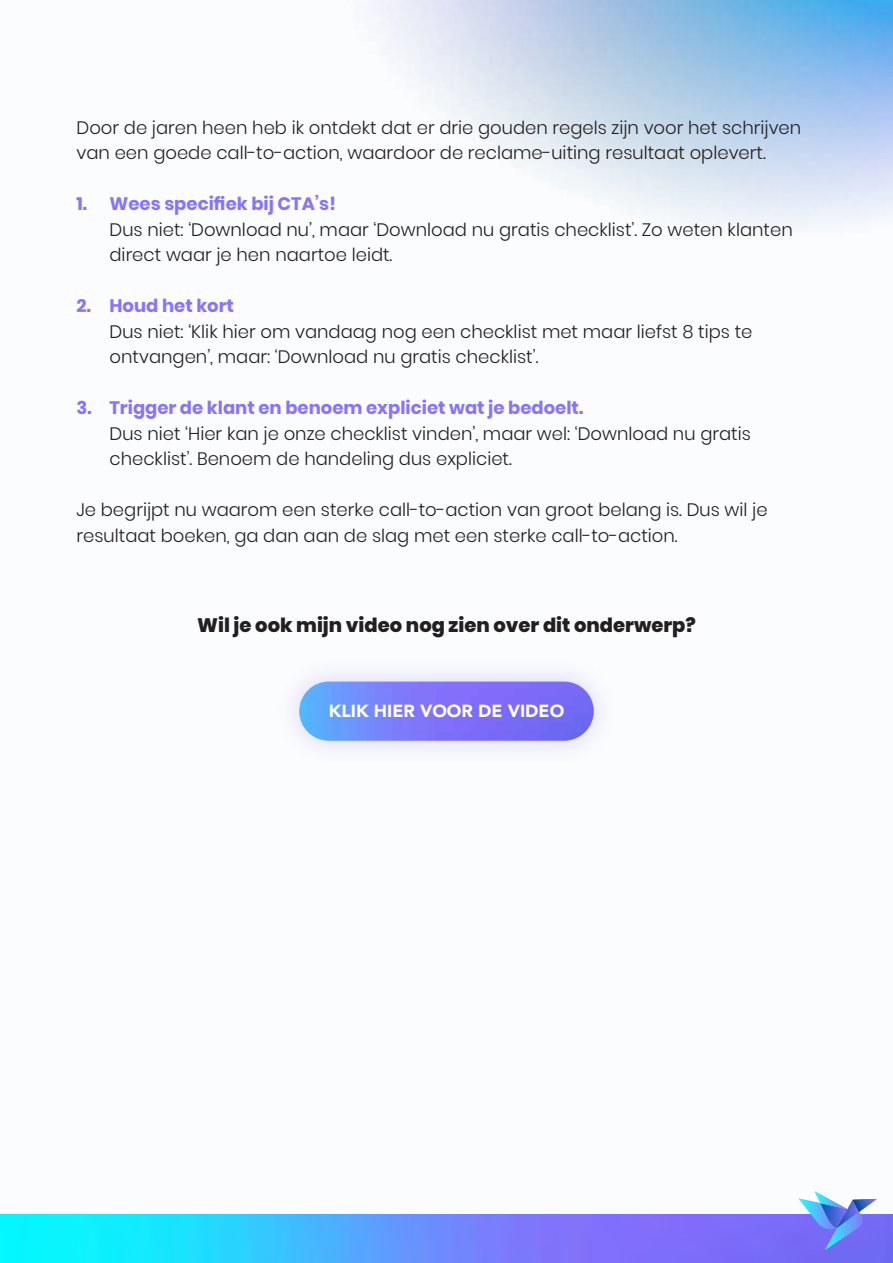
<style>
.page{position:relative;width:893px;height:1263px;background:#fafcfd}
.page>*{position:absolute;margin:0;border:0;box-sizing:border-box;transform-origin:0 0}
.t1{font:800 19.5px "Poppins";color:#231f20}
.t2{font:300 18px/25.5px "Poppins";color:#231f20}
.t3{font:700 18px "Poppins";color:#8973fa}
.t4{font:900 17.55px "Avenir";color:#fff}
</style>
<div class="page">
<img style="left:382px;top:0;width:511px;height:223px">
<div style="left:276px;top:657px;width:342px;height:108px;background:#8973fa;opacity:.3"></div>
<img style="left:299px;top:681px;width:295px;height:60px;border-radius:30px">
<img style="left:0;top:1215px;width:893px;height:48px">
<svg style="left:799px;top:1191px;width:78px;height:59px"></svg>
<p class="t2" style="left:77px;top:115px;width:726px">Door de jaren heen heb ik ontdekt dat er drie gouden regels zijn voor het schrijven van een goede call-to-action, waardoor de reclame-uiting resultaat oplevert.</p>
<p class="t3" style="left:77px;top:193px;width:261px">1. Wees specifiek bij CTA’s!</p>
<p class="t2" style="left:110px;top:217px;width:685px">Dus niet: ‘Download nu’, maar ‘Download nu gratis checklist’. Zo weten klanten direct waar je hen naartoe leidt.</p>
<p class="t3" style="left:77px;top:295px;width:159px">2. Houd het kort</p>
<p class="t2" style="left:110px;top:319px;width:644px">Dus niet: ‘Klik hier om vandaag nog een checklist met maar liefst 8 tips te ontvangen’, maar: ‘Download nu gratis checklist’.</p>
<p class="t3" style="left:77px;top:397px;width:508px">3. Trigger de klant en benoem expliciet wat je bedoelt.</p>
<p class="t2" style="left:110px;top:421px;width:643px">Dus niet ‘Hier kan je onze checklist vinden’, maar wel: ‘Download nu gratis checklist’. Benoem de handeling dus expliciet.</p>
<p class="t2" style="left:77px;top:497px;width:692px">Je begrijpt nu waarom een sterke call-to-action van groot belang is. Dus wil je resultaat boeken, ga dan aan de slag met een sterke call-to-action.</p>
<p class="t1" style="left:197px;top:614px;width:500px">Wil je ook mijn video nog zien over dit onderwerp?</p>
<p class="t4" style="left:329px;top:696px;width:237px">KLIK HIER VOOR DE VIDEO</p>
</div>
